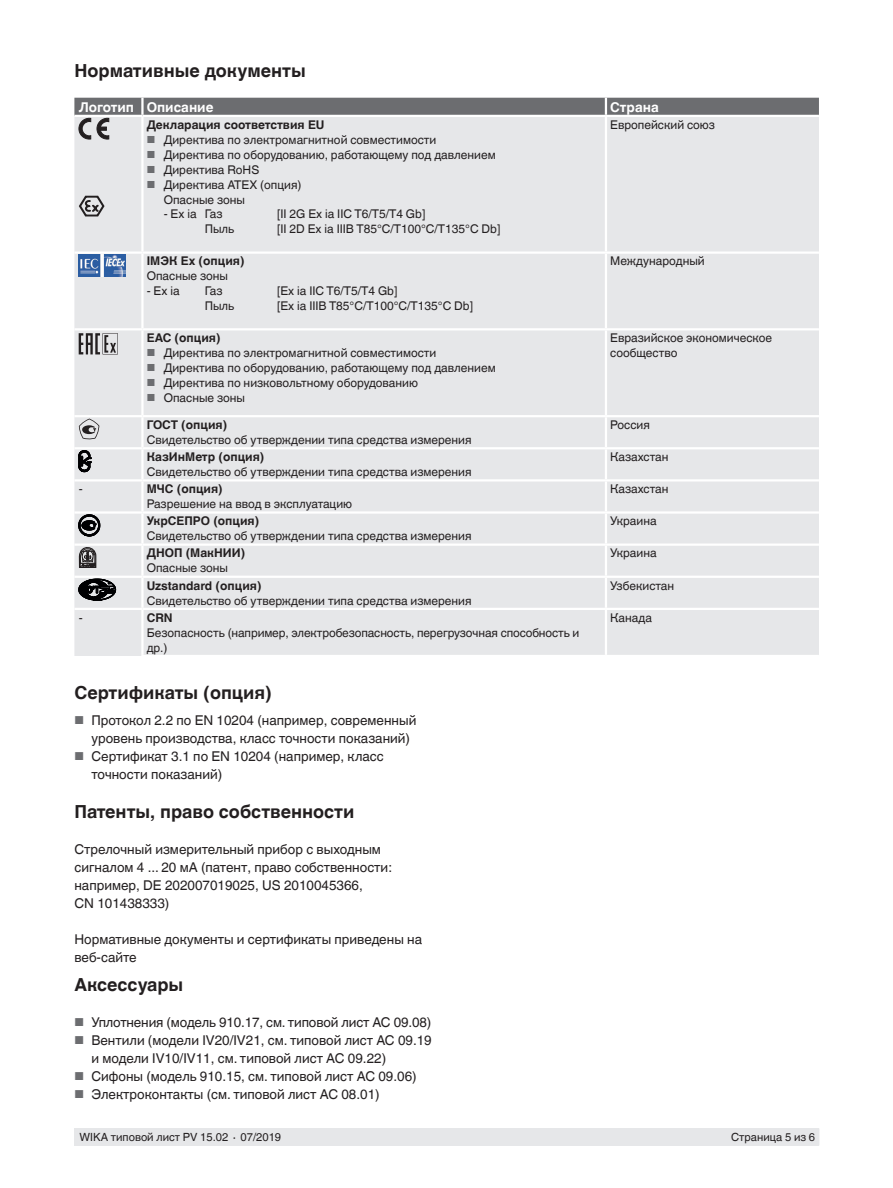
<style>
.page{position:relative;width:893px;height:1188px;background:#fff}
.page>*{position:absolute;margin:0;border:0;box-sizing:border-box;transform-origin:0 0}
.t1{font:700 18px "Helvetica World";color:#231f20}
.t2{font:13.5px/18px "Helvetica World";color:#231f20}
.t3{font:700 13.5px "Helvetica World";color:#fff}
.t4{font:12px/15px "Helvetica World";color:#231f20}
.t5{font:700 12px "Helvetica World";color:#231f20}
.t6{font:11.25px "Helvetica World";color:#231f20}
.s1{font-size:10.2px;color:#6c6d70}
.s2{font-size:11.55px;color:#6c6d70}
</style>
<div class="page">
<div style="left:75px;top:1128px;width:744px;height:17px;background:#e6e7e9"></div>
<div style="left:74px;top:139px;width:745px;height:517px;background:#e6e7e9"></div>
<hr style="left:142px;top:328px;width:464px;height:2px;background:#fff">
<hr style="left:142px;top:447px;width:464px;height:2px;background:#fff">
<hr style="left:141px;top:449px;width:3px;height:30px;background:#fff">
<hr style="left:605px;top:449px;width:2px;height:30px;background:#fff">
<hr style="left:605px;top:546px;width:2px;height:30px;background:#fff">
<hr style="left:142px;top:415px;width:464px;height:2px;background:#fff">
<hr style="left:606px;top:415px;width:213px;height:2px;background:#fff">
<hr style="left:142px;top:511px;width:464px;height:3px;background:#fff">
<hr style="left:141px;top:514px;width:3px;height:30px;background:#fff">
<hr style="left:605px;top:514px;width:2px;height:30px;background:#fff">
<hr style="left:142px;top:576px;width:464px;height:2px;background:#fff">
<hr style="left:606px;top:576px;width:213px;height:2px;background:#fff">
<hr style="left:142px;top:608px;width:464px;height:2px;background:#fff">
<hr style="left:606px;top:608px;width:213px;height:2px;background:#fff">
<hr style="left:141px;top:655px;width:465px;height:2px;background:#fff">
<hr style="left:606px;top:655px;width:213px;height:2px;background:#fff">
<hr style="left:74px;top:415px;width:68px;height:2px;background:#fff">
<hr style="left:74px;top:511px;width:68px;height:3px;background:#fff">
<hr style="left:141px;top:546px;width:3px;height:30px;background:#fff">
<hr style="left:74px;top:576px;width:68px;height:2px;background:#fff">
<hr style="left:606px;top:511px;width:213px;height:3px;background:#fff">
<hr style="left:74px;top:544px;width:68px;height:2px;background:#fff">
<hr style="left:142px;top:544px;width:464px;height:2px;background:#fff">
<hr style="left:606px;top:544px;width:213px;height:2px;background:#fff">
<hr style="left:74px;top:251px;width:68px;height:3px;background:#fff">
<hr style="left:74px;top:479px;width:68px;height:3px;background:#fff">
<hr style="left:142px;top:479px;width:464px;height:3px;background:#fff">
<hr style="left:141px;top:482px;width:3px;height:29px;background:#fff">
<hr style="left:606px;top:479px;width:213px;height:3px;background:#fff">
<hr style="left:605px;top:482px;width:2px;height:29px;background:#fff">
<hr style="left:141px;top:578px;width:3px;height:30px;background:#fff">
<hr style="left:605px;top:578px;width:2px;height:30px;background:#fff">
<hr style="left:142px;top:251px;width:464px;height:3px;background:#fff">
<hr style="left:606px;top:251px;width:213px;height:3px;background:#fff">
<hr style="left:74px;top:447px;width:68px;height:2px;background:#fff">
<hr style="left:606px;top:447px;width:213px;height:2px;background:#fff">
<hr style="left:74px;top:608px;width:68px;height:2px;background:#fff">
<hr style="left:605px;top:117px;width:2px;height:134px;background:#fff">
<hr style="left:605px;top:254px;width:2px;height:74px;background:#fff">
<hr style="left:606px;top:328px;width:213px;height:2px;background:#fff">
<hr style="left:141px;top:117px;width:3px;height:134px;background:#fff">
<hr style="left:141px;top:254px;width:3px;height:74px;background:#fff">
<hr style="left:74px;top:328px;width:68px;height:2px;background:#fff">
<hr style="left:605px;top:330px;width:2px;height:85px;background:#fff">
<hr style="left:605px;top:417px;width:2px;height:30px;background:#fff">
<hr style="left:605px;top:610px;width:2px;height:45px;background:#fff">
<hr style="left:141px;top:330px;width:3px;height:85px;background:#fff">
<hr style="left:141px;top:417px;width:3px;height:30px;background:#fff">
<hr style="left:141px;top:610px;width:3px;height:45px;background:#fff">
<svg style="left:74px;top:98px;width:745px;height:41px;background:#b4b4b7"></svg>
<svg style="left:79px;top:196px;width:26px;height:21px"></svg>
<img style="left:79px;top:255px;width:47px;height:21px">
<svg style="left:79px;top:333px;width:39px;height:21px"></svg>
<svg style="left:79px;top:419px;width:20px;height:21px"></svg>
<svg style="left:79px;top:451px;width:12px;height:21px"></svg>
<svg style="left:79px;top:515px;width:21px;height:21px"></svg>
<svg style="left:79px;top:547px;width:17px;height:21px"></svg>
<svg style="left:79px;top:579px;width:37px;height:22px"></svg>
<h1 class="t1" style="left:74px;top:60px;width:233px">Нормативные документы</h1>
<p class="t3" style="left:79px;top:99px;width:136px">Логотип Описание</p>
<p class="t3" style="left:610px;top:99px;width:50px">Страна</p>
<p class="t5" style="left:147px;top:118px;width:179px">Декларация соответствия EU</p>
<p class="t4" style="left:147px;top:132px;width:291px"><span class="s1">■</span> Директива по электромагнитной совместимости</p>
<p class="t4" style="left:147px;top:147px;width:351px"><span class="s1">■</span> Директива по оборудованию, работающему под давлением</p>
<p class="t4" style="left:147px;top:162px;width:114px"><span class="s1">■</span> Директива RoHS</p>
<p class="t4" style="left:164px;top:177px;width:139px;text-indent:-17px"><span class="s1">■</span> Директива ATEX (опция)<br>Опасные зоны</p>
<p class="t4" style="left:164px;top:207px;width:60px">- Ex ia Газ</p>
<p class="t4" style="left:277px;top:207px;width:150px">[II 2G Ex ia IIC T6/T5/T4 Gb]</p>
<p class="t4" style="left:205px;top:222px;width:31px">Пыль</p>
<p class="t4" style="left:277px;top:222px;width:225px">[II 2D Ex ia IIIB T85°C/T100°C/T135°C Db]</p>
<p class="t4" style="left:610px;top:117px;width:106px">Европейский союз</p>
<p class="t5" style="left:147px;top:254px;width:99px">IМЭК Ex (опция)</p>
<p class="t4" style="left:147px;top:269px;width:83px">Опасные зоны</p>
<p class="t4" style="left:147px;top:283px;width:34px">- Ex ia</p>
<p class="t4" style="left:205px;top:283px;width:19px">Газ</p>
<p class="t4" style="left:277px;top:283px;width:122px">[Ex ia IIC T6/T5/T4 Gb]</p>
<p class="t4" style="left:205px;top:298px;width:31px">Пыль</p>
<p class="t4" style="left:277px;top:298px;width:197px">[Ex ia IIIB T85°C/T100°C/T135°C Db]</p>
<p class="t4" style="left:610px;top:254px;width:96px">Международный</p>
<p class="t5" style="left:147px;top:331px;width:75px">EAC (опция)</p>
<p class="t4" style="left:147px;top:346px;width:291px"><span class="s1">■</span> Директива по электромагнитной совместимости</p>
<p class="t4" style="left:147px;top:361px;width:351px"><span class="s1">■</span> Директива по оборудованию, работающему под давлением</p>
<p class="t4" style="left:147px;top:376px;width:273px"><span class="s1">■</span> Директива по низковольтному оборудованию</p>
<p class="t4" style="left:147px;top:391px;width:100px"><span class="s1">■</span> Опасные зоны</p>
<p class="t4" style="left:610px;top:331px;width:163px">Евразийское экономическое сообщество</p>
<p class="t5" style="left:147px;top:418px;width:82px">ГОСТ (опция)</p>
<p class="t4" style="left:147px;top:432px;width:326px">Свидетельство об утверждении типа средства измерения</p>
<p class="t4" style="left:610px;top:417px;width:41px">Россия</p>
<p class="t5" style="left:147px;top:450px;width:119px">КазИнМетр (опция)</p>
<p class="t4" style="left:147px;top:465px;width:326px">Свидетельство об утверждении типа средства измерения</p>
<p class="t4" style="left:610px;top:450px;width:60px">Казахстан</p>
<p class="t4" style="left:79px;top:482px;width:5px">-</p>
<p class="t5" style="left:147px;top:482px;width:77px">МЧС (опция)</p>
<p class="t4" style="left:147px;top:497px;width:207px">Разрешение на ввод в эксплуатацию</p>
<p class="t4" style="left:610px;top:482px;width:60px">Казахстан</p>
<p class="t5" style="left:147px;top:514px;width:114px">УкрСЕПРО (опция)</p>
<p class="t4" style="left:147px;top:529px;width:326px">Свидетельство об утверждении типа средства измерения</p>
<p class="t4" style="left:610px;top:514px;width:48px">Украина</p>
<p class="t5" style="left:147px;top:546px;width:100px">ДНОП (МакНИИ)</p>
<p class="t4" style="left:147px;top:561px;width:83px">Опасные зоны</p>
<p class="t4" style="left:610px;top:546px;width:48px">Украина</p>
<p class="t5" style="left:147px;top:578px;width:116px">Uzstandard (опция)</p>
<p class="t4" style="left:147px;top:593px;width:326px">Свидетельство об утверждении типа средства измерения</p>
<p class="t4" style="left:610px;top:578px;width:65px">Узбекистан</p>
<p class="t4" style="left:79px;top:610px;width:5px">-</p>
<p class="t5" style="left:147px;top:611px;width:27px">CRN</p>
<p class="t4" style="left:147px;top:625px;width:434px">Безопасность (например, электробезопасность, перегрузочная способность и др.)</p>
<p class="t4" style="left:610px;top:610px;width:43px">Канада</p>
<h1 class="t1" style="left:74px;top:682px;width:199px">Сертификаты (опция)</h1>
<p class="t2" style="left:91px;top:711px;width:326px;text-indent:-17px"><span class="s2">■</span> Протокол 2.2 по EN 10204 (например, современный уровень производства, класс точности показаний)</p>
<p class="t2" style="left:91px;top:747px;width:294px;text-indent:-17px"><span class="s2">■</span> Сертификат 3.1 по EN 10204 (например, класс точности показаний)</p>
<h1 class="t1" style="left:74px;top:801px;width:282px">Патенты, право собственности</h1>
<p class="t2" style="left:74px;top:840px;width:319px">Стрелочный измерительный прибор с выходным сигналом 4 ... 20 мA (патент, право собственности: например, DE 202007019025, US 2010045366,<br>CN 101438333)</p>
<p class="t2" style="left:74px;top:930px;width:349px">Нормативные документы и сертификаты приведены на веб-сайте</p>
<h1 class="t1" style="left:74px;top:974px;width:110px">Аксессуары</h1>
<p class="t2" style="left:74px;top:1013px;width:358px"><span class="s2">■</span> Уплотнения (модель 910.17, см. типовой лист AC 09.08)</p>
<p class="t2" style="left:91px;top:1031px;width:342px;text-indent:-17px"><span class="s2">■</span> Вентили (модели IV20/IV21, см. типовой лист AC 09.19 и модели IV10/IV11, см. типовой лист AC 09.22)</p>
<p class="t2" style="left:74px;top:1067px;width:344px"><span class="s2">■</span> Сифоны (модель 910.15, см. типовой лист AC 09.06)</p>
<p class="t2" style="left:74px;top:1085px;width:307px"><span class="s2">■</span> Электроконтакты (см. типовой лист AC 08.01)</p>
<p class="t6" style="left:80px;top:1131px;width:203px">WIKA типовой лист PV 15.02 ∙ 07/2019</p>
<p class="t6" style="left:731px;top:1131px;width:86px">Страница 5 из 6</p>
</div>
